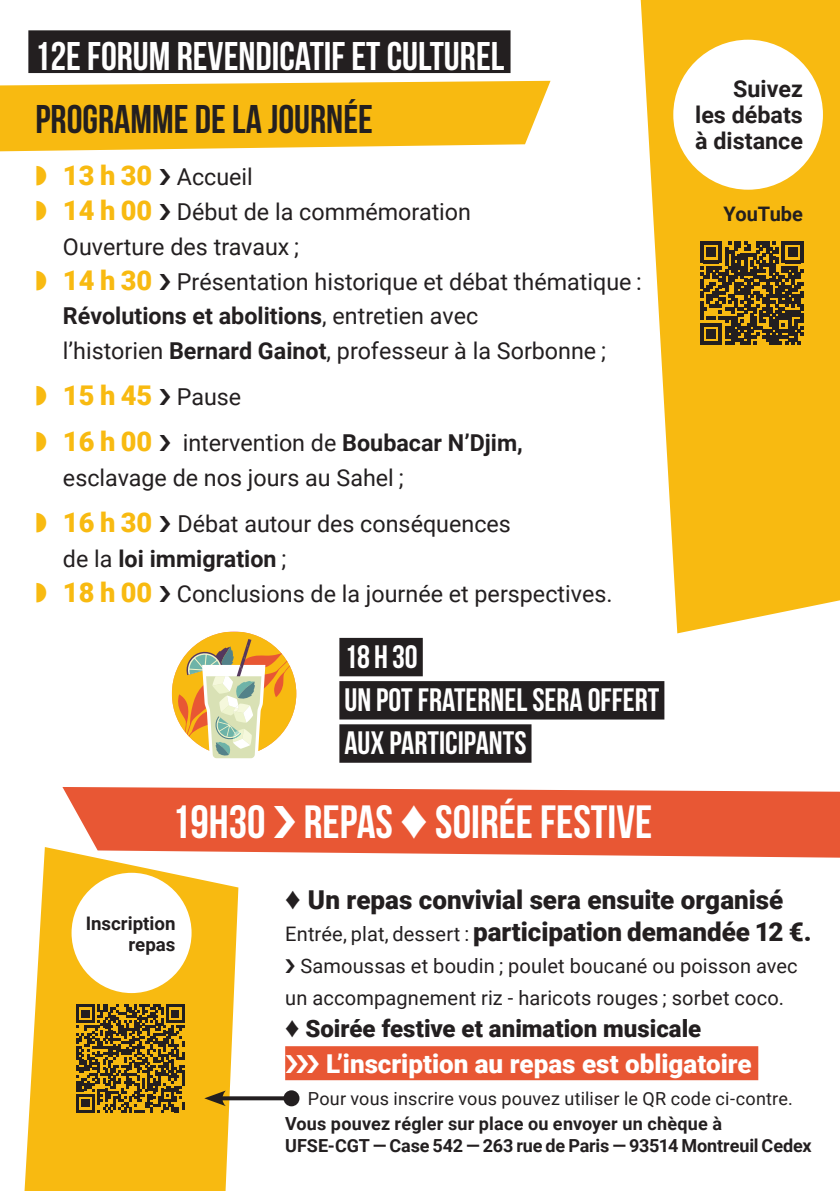
<style>
.page{position:relative;width:840px;height:1191px;background:#fff}
.page>*{position:absolute;margin:0;border:0;box-sizing:border-box;transform-origin:0 0}
.t1{font:46.6px "Bebas Neue";color:#fff}
.t2{font:40px "Bebas Neue";color:#fff}
.t3{font:40px "Bebas Neue";color:#231f20}
.t4{font:32.4px/43.2px "Bebas Neue";color:#fff}
.t5{font:900 27.2px/46px "Roboto";color:#f8ba11}
.t6{font:900 26px/32px "Roboto";color:#231f20}
.t7{font:900 26px "Roboto";color:#fff}
.t8{font:900 24px "Roboto";color:#231f20}
.t9{font:23.2px/35px "Roboto";color:#231f20}
.t10{font:700 23.2px/26px "Roboto";color:#231f20;text-align:justify}
.t11{font:20px/32px "Roboto";letter-spacing:.01em;color:#231f20}
.t12{font:700 20px "Roboto";color:#231f20}
.t13{font:700 18.6px/20.8px "Roboto";color:#231f20;text-align:right}
.t14{font:700 18px/21.6px "Roboto";letter-spacing:-.005em;color:#231f20}
.t15{font:18px "Roboto";letter-spacing:.01em;color:#231f20}
.s1{color:#f8ba11}
.s2{font-weight:900;font-size:27.2px;color:#f8ba11}
.s3{font-weight:400}
.s4{font-weight:700}
.s5{font-weight:400;font-size:23.2px;color:#231f20}
.s6{font-weight:400;font-size:20px}
</style>
<div class="page">
<svg style="left:0;top:81px;width:550px;height:70px;background:#f8c028"></svg>
<svg style="left:62px;top:787px;width:777px;height:70px;background:#e96444"></svg>
<svg style="left:640px;top:0;width:199px;height:633px;background:#f9c435"></svg>
<svg style="left:25px;top:847px;width:213px;height:344px;fill:#f8ba11"></svg>
<div style="left:673px;top:40px;width:149px;height:150px;background:#fff;border-radius:50%"></div>
<div style="left:71px;top:872px;width:120px;height:121px;background:#fff;border-radius:50%"></div>
<svg style="left:699px;top:241px;width:104px;height:104px;background:#6b531a"></svg>
<svg style="left:76px;top:1004px;width:108px;height:108px;background:#806219"></svg>
<div style="left:172px;top:631px;width:124px;height:125px;background:#f8ba11;border-radius:62px"></div>
<svg style="left:177px;top:639px;width:114px;height:120px"></svg>
<div style="left:339px;top:638px;width:83px;height:38px;background:#231f20"></div>
<div style="left:339px;top:681px;width:325px;height:38px;background:#231f20"></div>
<div style="left:339px;top:724px;width:192px;height:38px;background:#231f20"></div>
<div style="left:285px;top:1046px;width:472px;height:34px;background:#e85734"></div>
<svg style="left:226px;top:1096px;width:57px;height:4px"></svg>
<div style="left:283px;top:1090px;width:16px;height:16px;background:#231f20;border-radius:50%"></div>
<svg style="left:204px;top:1090px;width:22px;height:16px"></svg>
<div style="left:28px;top:30px;width:482px;height:43px;background:#231f20"></div>
<svg style="left:274px;top:805px;width:21px;height:33px"></svg>
<h2 class="t2" style="left:35px;top:34px;width:471px">12E FORUM REVENDICATIF ET CULTUREL</h2>
<h2 class="t3" style="left:35px;top:97px;width:339px">PROGRAMME DE LA JOURNÉE</h2>
<p class="t9" style="left:35px;top:158px;width:219px"><span class="s1">◗</span> <span class="s2">13 h 30</span> Accueil</p>
<p class="t9" style="left:35px;top:193px;width:437px"><span class="s1">◗</span> <span class="s2">14 h 00</span> Début de la commémoration</p>
<p class="t9" style="left:63px;top:228px;width:237px">Ouverture des travaux ;</p>
<p class="t9" style="left:35px;top:263px;width:607px"><span class="s1">◗</span> <span class="s2">14 h 30</span> Présentation historique et débat thématique :</p>
<p class="t10" style="left:63px;top:302px;width:416px">Révolutions et abolitions<span class="s3">, entretien avec</span></p>
<p class="t9" style="left:63px;top:333px;width:544px">l’historien <span class="s4">Bernard Gainot</span>, professeur à la Sorbonne ;</p>
<p class="t5" style="left:35px;top:371px;width:207px">◗ 15 h 45 <span class="s5">Pause </span>◗ 16 h 00</p>
<p class="t9" style="left:63px;top:424px;width:461px;text-indent:120px">intervention de <span class="s4">Boubacar N’Djim, </span>esclavage de nos jours au Sahel ;</p>
<p class="t9" style="left:35px;top:505px;width:476px"><span class="s1">◗</span> <span class="s2">16 h 30</span> Débat autour des conséquences</p>
<p class="t10" style="left:63px;top:545px;width:225px"><span class="s3">de la</span> loi immigration <span class="s3">;</span></p>
<p class="t9" style="left:35px;top:575px;width:578px"><span class="s1">◗</span> <span class="s2">18 h 00</span> Conclusions de la journée et perspectives.</p>
<h3 class="t4" style="left:344px;top:634px;width:316px">18H30<br>UN POT FRATERNEL SERA OFFERT<br>AUX PARTICIPANTS</h3>
<h1 class="t1" style="left:172px;top:796px;width:481px">19H30 REPAS ♦ SOIRÉE FESTIVE</h1>
<p class="t10" style="left:694px;top:75px;width:109px;text-indent:38px">Suivez les débats à distance</p>
<p class="t12" style="left:723px;top:200px;width:81px">YouTube</p>
<p class="t13" style="left:86px;top:912px;width:91px">Inscription repas</p>
<p class="t6" style="left:285px;top:883px;width:527px">♦ Un repas convivial sera ensuite organisé<br><span class="s6">Entrée, plat, dessert :</span> participation demandée 12 €.</p>
<p class="t11" style="left:285px;top:949px;width:513px;text-indent:15px">Samoussas et boudin ; poulet boucané ou poisson avec un accompagnement riz - haricots rouges ; sorbet coco.</p>
<p class="t8" style="left:285px;top:1011px;width:417px">♦ Soirée festive et animation musicale</p>
<p class="t7" style="left:326px;top:1045px;width:427px">L’inscription au repas est obligatoire</p>
<p class="t15" style="left:308px;top:1086px;width:486px">Pour vous inscrire vous pouvez utiliser le QR code ci-contre.</p>
<p class="t14" style="left:285px;top:1112px;width:527px">Vous pouvez régler sur place ou envoyer un chèque à<br>UFSE-CGT — Case 542 — 263 rue de Paris — 93514 Montreuil Cedex</p>
</div>
